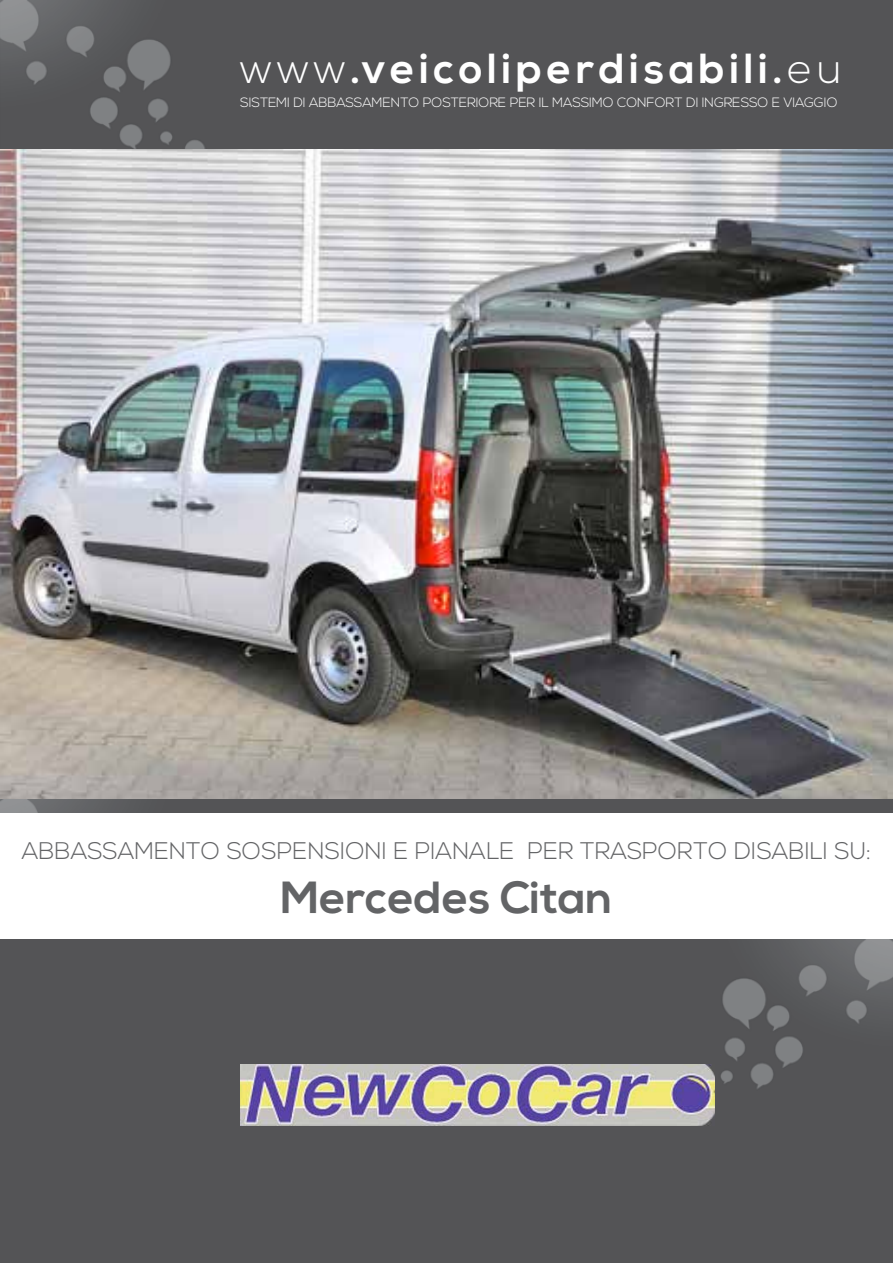
<style>
.page{position:relative;width:893px;height:1263px;background:#fff}
.page>*{position:absolute;margin:0;border:0;box-sizing:border-box;transform-origin:0 0}
.t1{font:700 45px "Nexa";color:#636466}
.t2{font:700 42px "Nexa";letter-spacing:.11em;color:#fff}
.t3{font:300 24px "Nexa";color:#636466}
.t4{font:300 13.5px "Nexa";letter-spacing:-.01em;color:#fff}
.s1{font-weight:300}
</style>
<div class="page">
<img style="left:0;top:149px;width:893px;height:650px">
<div style="left:0;top:940px;width:893px;height:323px;background:#545456"></div>
<img style="left:0;top:0;width:893px;height:149px">
<img style="left:0;top:799px;width:893px;height:13px">
<img style="left:240px;top:1064px;width:474px;height:61px">
<h2 class="t2" style="left:240px;top:44px;width:602px"><span class="s1">www</span>.veicoliperdisabili.<span class="s1">eu</span></h2>
<p class="t4" style="left:240px;top:95px;width:599px">SISTEMI DI ABBASSAMENTO POSTERIORE PER IL MASSIMO CONFORT DI INGRESSO E VIAGGIO</p>
<h3 class="t3" style="left:22px;top:837px;width:851px">ABBASSAMENTO SOSPENSIONI E PIANALE PER TRASPORTO DISABILI SU:</h3>
<h1 class="t1" style="left:281px;top:872px;width:333px">Mercedes Citan</h1>
</div>
